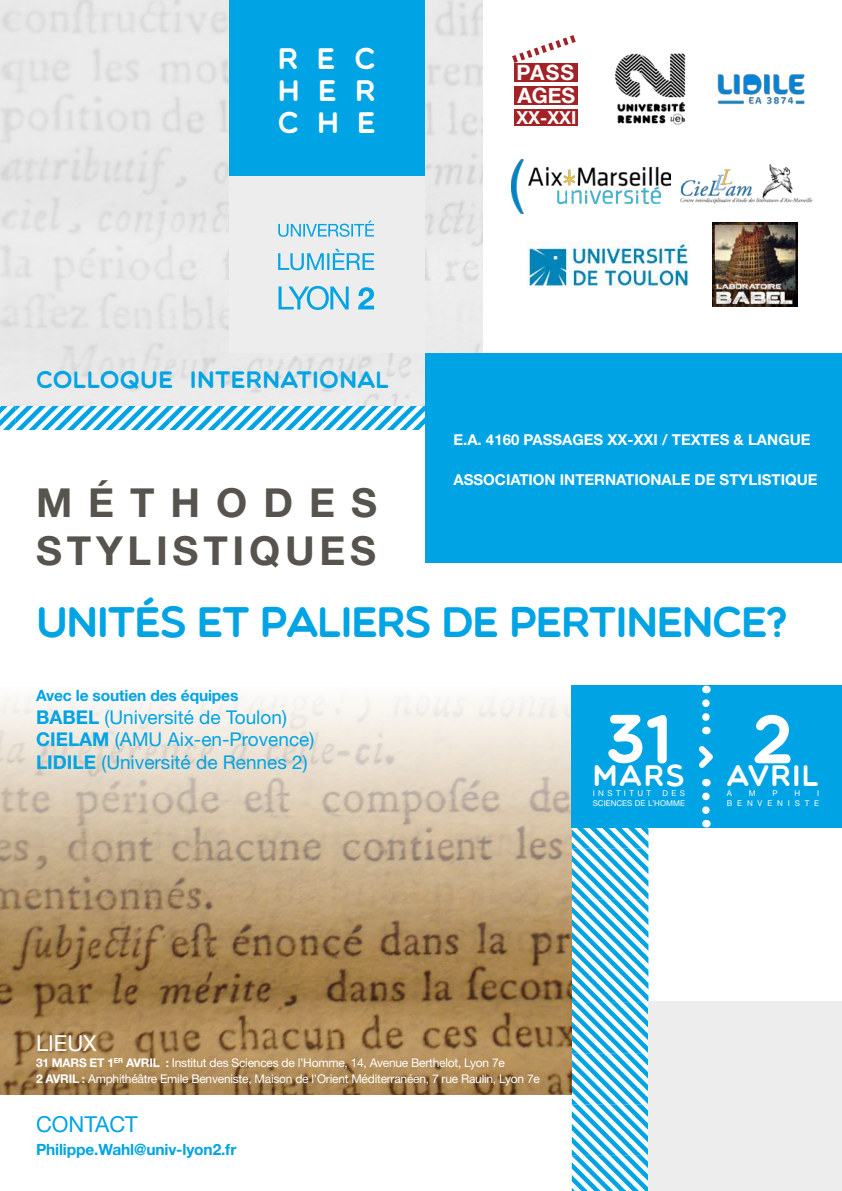
<style>
.page{position:relative;width:842px;height:1191px;background:#fff}
.page>*{position:absolute;margin:0;border:0;box-sizing:border-box;transform-origin:0 0}
.t1{font:70px "Multicolore";color:#fff}
.t2{font:43px "Multicolore";letter-spacing:-.03em;color:#00a4e4}
.t3{font:700 40px/48px "Helvetica Neue";letter-spacing:.12em;color:#57544e}
.t4{font:30px/32px "Multicolore";letter-spacing:.065em;color:#fff;text-align:justify}
.t5{font:24px "Multicolore";letter-spacing:.01em;color:#00a4e4}
.t6{font:22px "Helvetica Neue";color:#00a4e4}
.t7{font:22px "Helvetica Neue";color:#fff}
.t8{font:700 21.1px "Helvetica Neue";color:#fff}
.t9{font:19px/22.6px "Helvetica Neue";color:#00a4e4}
.t10{font:700 17.8px "Helvetica Neue";color:#fff}
.t11{font:700 15.5px "Helvetica Neue";letter-spacing:-.01em;color:#00a4e4}
.t12{font:700 15px "Helvetica Neue";color:#fff}
.t13{font:12px/16px "Helvetica Neue";letter-spacing:-.02em;color:#fff}
.t14{font:8px/9.6px "Helvetica Neue";color:#fff;text-align:right}
.t15{font:8px "Helvetica Neue";letter-spacing:.425em;color:#fff}
.t16{font:8px/9.6px "Helvetica Neue";letter-spacing:.605em;color:#fff;text-align:right}
.s1{font-weight:700}
</style>
<div class="page">
<svg style="left:572px;top:828px;width:76px;height:363px"></svg>
<svg style="left:0;top:405px;width:425px;height:25px"></svg>
<img style="left:0;top:0;width:482px;height:405px">
<div style="left:230px;top:0;width:195px;height:176px;background:#00a4e4"></div>
<div style="left:230px;top:176px;width:195px;height:177px;background:#ededee"></div>
<svg style="left:279px;top:286px;width:95px;height:24px"></svg>
<svg style="left:278px;top:249px;width:96px;height:21px"></svg>
<svg style="left:278px;top:220px;width:96px;height:17px"></svg>
<div style="left:425px;top:353px;width:417px;height:209px;background:#00a4e4"></div>
<div style="left:648px;top:1001px;width:194px;height:190px;background:#ededee"></div>
<img style="left:0;top:685px;width:572px;height:409px">
<div style="left:572px;top:685px;width:270px;height:143px;background:#00a4e4"></div>
<svg style="left:702px;top:796px;width:8px;height:31px"></svg>
<svg style="left:702px;top:703px;width:8px;height:31px"></svg>
<svg style="left:699px;top:746px;width:14px;height:22px"></svg>
<img style="left:717px;top:74px;width:88px;height:31px">
<img style="left:712px;top:223px;width:85px;height:84px">
<img style="left:614px;top:53px;width:72px;height:72px">
<img style="left:527px;top:241px;width:162px;height:46px">
<div style="left:514px;top:63px;width:64px;height:19px;background:#a22226"></div>
<div style="left:514px;top:86px;width:64px;height:19px;background:#a22226"></div>
<div style="left:514px;top:109px;width:64px;height:17px;background:#a22226"></div>
<svg style="left:512px;top:35px;width:64px;height:28px"></svg>
<img style="left:681px;top:164px;width:132px;height:39px">
<img style="left:512px;top:159px;width:158px;height:54px">
<h3 class="t4" style="left:278px;top:42px;width:99px">REC HER CHE</h3>
<h3 class="t5" style="left:36px;top:365px;width:355px">COLLOQUE INTERNATIONAL</h3>
<h3 class="t8" style="left:517px;top:59px;width:59px">PASS</h3>
<h3 class="t8" style="left:517px;top:83px;width:59px">AGES</h3>
<h3 class="t10" style="left:516px;top:107px;width:62px">XX-XXI</h3>
<p class="t12" style="left:453px;top:426px;width:359px">E.A. 4160 PASSAGES XX-XXI / TEXTES &amp; LANGUE</p>
<p class="t12" style="left:453px;top:466px;width:366px">ASSOCIATION INTERNATIONALE DE STYLISTIQUE</p>
<h3 class="t3" style="left:36px;top:477px;width:342px">MÉTHODES<br>STYLISTIQUES</h3>
<h2 class="t2" style="left:36px;top:596px;width:753px">UNITÉS ET PALIERS DE PERTINENCE?</h2>
<p class="t11" style="left:36px;top:681px;width:204px">Avec le soutien des équipes</p>
<h3 class="t9" style="left:36px;top:704px;width:280px"><span class="s1">BABEL</span> (Université de Toulon)<br><span class="s1">CIELAM</span> (AMU Aix-en-Provence)<br><span class="s1">LIDILE</span> (Université de Rennes 2)</h3>
<h1 class="t1" style="left:606px;top:696px;width:67px">31</h1>
<h3 class="t4" style="left:593px;top:759px;width:94px">MARS</h3>
<p class="t15" style="left:593px;top:786px;width:60px">INSTITUT</p>
<p class="t14" style="left:593px;top:787px;width:94px">DES<br>SCIENCES DE L’HOMME</p>
<h1 class="t1" style="left:753px;top:696px;width:42px">2</h1>
<h3 class="t4" style="left:727px;top:759px;width:94px">AVRIL</h3>
<p class="t15" style="left:727px;top:786px;width:7px">A</p>
<p class="t15" style="left:749px;top:786px;width:8px">M</p>
<p class="t15" style="left:772px;top:786px;width:7px">P</p>
<p class="t15" style="left:794px;top:786px;width:7px">H</p>
<p class="t16" style="left:727px;top:787px;width:94px">I<br>BENVENISTE</p>
<h3 class="t7" style="left:36px;top:1024px;width:62px">LIEUX</h3>
<p class="t13" style="left:36px;top:1054px;width:505px"><span class="s1">31 MARS ET 1</span><sup>ER</sup> <span class="s1">AVRIL :</span> Institut des Sciences de l’Homme, 14, Avenue Berthelot, Lyon 7e<br><span class="s1">2 AVRIL :</span> Amphithéâtre Emile Benveniste, Maison de l’Orient Méditerranéen, 7 rue Raulin, Lyon 7e</p>
<h3 class="t6" style="left:36px;top:1105px;width:103px">CONTACT</h3>
<p class="t11" style="left:36px;top:1135px;width:202px">Philippe.Wahl@univ-lyon2.fr</p>
</div>
